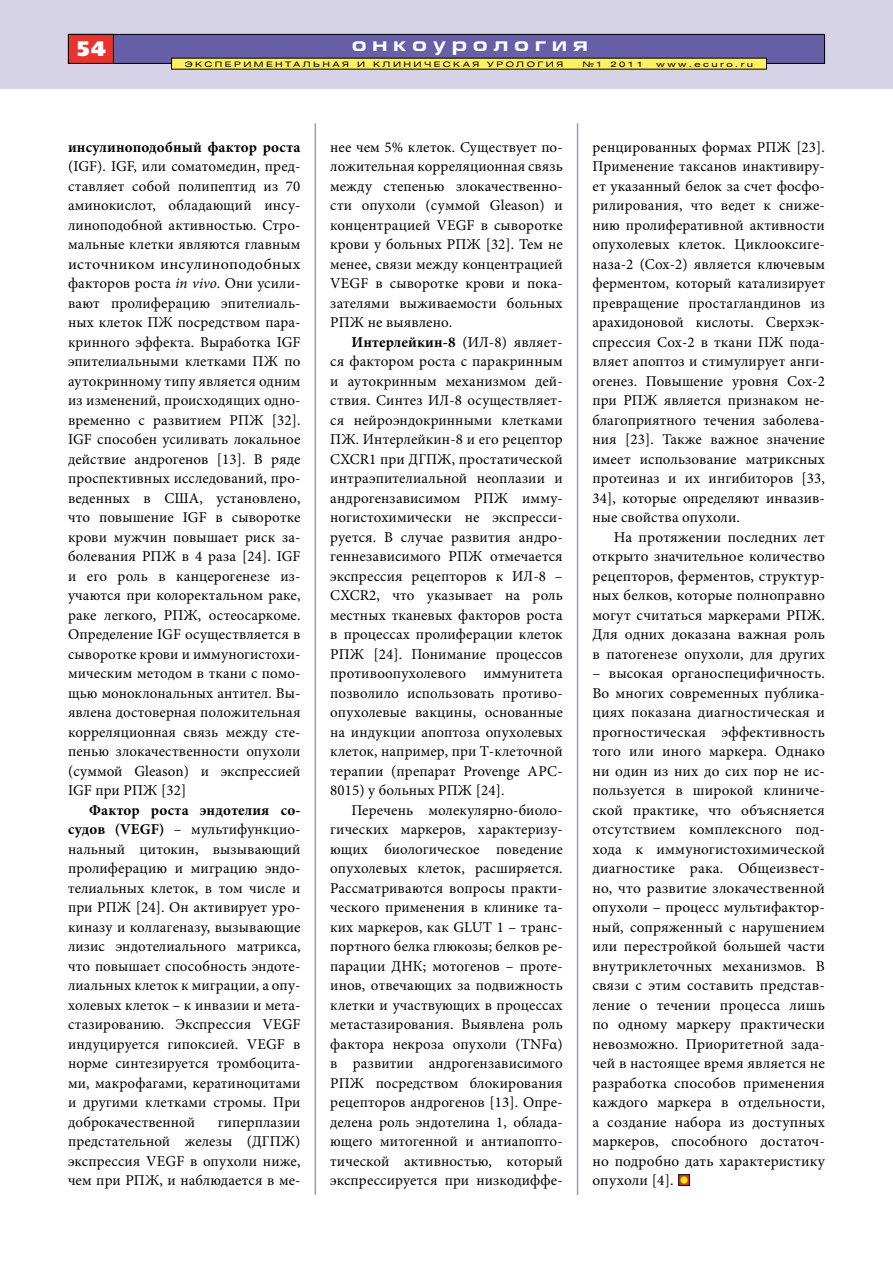
<style>
.page{position:relative;width:893px;height:1263px;background:#fff}
.page>*{position:absolute;margin:0;border:0;box-sizing:border-box;transform-origin:0 0}
.t1{font:21px "Free Set Black C";color:#fff}
.t2{font:700 19.5px "Europe Ext";letter-spacing:.3em;color:#fff}
.t3{font:15px/19.5px "Minion Pro";letter-spacing:.005em;color:#000;text-align:justify}
.t4{font:700 15px "Minion Pro";letter-spacing:.005em;color:#000}
.t5{font:7.5px "Helios Ext";letter-spacing:.26em;color:#000;scale:1.25 1}
.s1{font-style:italic}
.s2{font-weight:700}
</style>
<div class="page">
<svg style="left:680px;top:1176px;width:8px;height:7px"></svg>
<div style="left:678px;top:1174px;width:12px;height:11px;border:1px solid #000"></div>
<div style="left:680px;top:1176px;width:8px;height:7px;background:#ffed00;border-radius:50%"></div>
<div style="left:0;top:0;width:893px;height:89px;background:#d6d3e9"></div>
<div style="left:68px;top:34px;width:757px;height:29px;background:#6760a9"></div>
<div style="left:68px;top:34px;width:757px;height:30px;border:1px solid #000"></div>
<div style="left:68px;top:34px;width:45px;height:29px;background:#e7332c"></div>
<div style="left:68px;top:34px;width:46px;height:30px;border:1px solid #000"></div>
<svg style="left:171px;top:58px;width:596px;height:12px;background:#d9cd55"></svg>
<hr style="left:315px;top:123px;width:1px;height:1072px;background:#9e95c7">
<hr style="left:577px;top:123px;width:1px;height:1072px;background:#9e95c7">
<h1 class="t1" style="left:75px;top:37px;width:33px">54</h1>
<h2 class="t2" style="left:352px;top:33px;width:238px">онкоурология</h2>
<p class="t5" style="left:185px;top:59px;width:145px">ЭксперименТАЛЬН АЯ И</p>
<p class="t5" style="left:373px;top:59px;width:25px">КЛИНИ</p>
<p class="t5" style="left:424px;top:59px;width:16px">Ч ЕСК</p>
<p class="t5" style="left:463px;top:59px;width:82px">АЯ УР ОЛОГИ Я</p>
<p class="t5" style="left:582px;top:59px;width:50px">№1 2011</p>
<p class="t5" style="left:657px;top:59px;width:79px">www.ecuro.ru</p>
<p class="t4" style="left:68px;top:136px;width:234px">инсулиноподобный фактор роста</p>
<p class="t3" style="left:68px;top:157px;width:234px">(IGF). IGF, или соматомедин, пред&shy;ставляет собой полипептид из 70 аминокислот, обладающий инсу&shy;линоподобной активностью. Стро&shy;мальные клетки являются главным источником инсулиноподобных факторов роста <span class="s1">in vivo</span>. Они усили&shy;вают пролиферацию эпителиаль&shy;ных клеток ПЖ посредством пара&shy;кринного эффекта. Выработка IGF эпителиальными клетками ПЖ по аутокринному типу является одним из изменений, происходящих одно&shy;временно с развитием РПЖ [32].<br>IGF способен усиливать локальное действие андрогенов [13]. В ряде проспективных исследований, про&shy;веденных в США, установлено, что повышение IGF в сыворотке крови мужчин повышает риск за&shy;болевания РПЖ в 4 раза [24]. IGF и его роль в канцерогенезе из&shy;учаются при колоректальном раке, раке легкого, РПЖ, остеосаркоме.<br>Определение IGF осуществляется в сыворотке крови и иммуногистохи&shy;мическим методом в ткани с помо&shy;щью моноклональных антител. Вы&shy;явлена достоверная положительная корреляционная связь между сте&shy;пенью злокачественности опухоли (суммой Gleason) и экспрессией IGF при РПЖ [32]</p>
<p class="t3" style="left:68px;top:800px;width:234px;text-indent:21px"><span class="s2">Фактор роста эндотелия со&shy;судов (VEGF)</span> – мультифункцио&shy;нальный цитокин, вызывающий пролиферацию и миграцию эндо&shy;телиальных клеток, в том числе и при РПЖ [24]. Он активирует уро&shy;киназу и коллагеназу, вызывающие лизис эндотелиального матрикса, что повышает способность эндоте&shy;лиальных клеток к миграции, а опу&shy;холевых клеток – к инвазии и мета&shy;стазированию. Экспрессия VEGF индуцируется гипоксией. VEGF в норме синтезируется тромбоцита&shy;ми, макрофагами, кератиноцитами и другими клетками стромы. При доброкачественной</p>
<p class="t3" style="left:68px;top:1112px;width:234px;text-indent:150px">гиперплазии предстательной железы (ДГПЖ) экспрессия VEGF в опухоли ниже, чем при РПЖ, и наблюдается в ме-</p>
<p class="t3" style="left:330px;top:137px;width:234px">нее чем 5% клеток. Существует по&shy;ложительная корреляционная связь между степенью злокачественно&shy;сти опухоли (суммой Gleason) и концентрацией VEGF в сыворотке крови у больных РПЖ [32]. Тем не менее, связи между концентрацией VEGF в сыворотке крови и пока&shy;зателями выживаемости больных РПЖ не выявлено.</p>
<p class="t3" style="left:330px;top:332px;width:234px;text-indent:21px"><span class="s2">Интерлейкин-8</span> (ИЛ-8) являет&shy;ся фактором роста с паракринным и аутокринным механизмом дей&shy;ствия. Синтез ИЛ-8 осуществляет&shy;ся нейроэндокринными клетками ПЖ. Интерлейкин-8 и его рецептор CXCR1 при ДГПЖ, простатической интраэпителиальной неоплазии и андрогензависимом РПЖ имму&shy;ногистохимически не экспресси&shy;руется. В случае развития андро&shy;геннезависимого РПЖ отмечается экспрессия рецепторов к ИЛ-8 – CXCR2, что указывает на роль местных тканевых факторов роста в процессах пролиферации клеток РПЖ [24]. Понимание процессов противоопухолевого иммунитета позволило использовать противо&shy;опухолевые вакцины, основанные на индукции апоптоза опухолевых клеток, например, при Т-клеточной терапии (препарат Provenge АРС-8015) у больных РПЖ [24].</p>
<p class="t3" style="left:330px;top:800px;width:234px;text-indent:21px">Перечень молекулярно-биоло&shy;гических маркеров, характеризу&shy;ющих биологическое поведение опухолевых клеток, расширяется.<br>Рассматриваются вопросы практи&shy;ческого применения в клинике та&shy;ких маркеров, как GLUT 1 – транс&shy;портного белка глюкозы; белков ре&shy;парации ДНК; мотогенов – проте&shy;инов, отвечающих за подвижность клетки и участвующих в процессах метастазирования. Выявлена роль фактора некроза опухоли (TNFα) в развитии андрогензависимого РПЖ посредством блокирования рецепторов андрогенов [13]. Опре&shy;делена роль эндотелина 1, облада&shy;ющего митогенной и антиапопто&shy;тической активностью, который экспрессируется при низкодиффе-</p>
<p class="t3" style="left:592px;top:137px;width:234px">ренцированных формах РПЖ [23].<br>Применение таксанов инактивиру&shy;ет указанный белок за счет фосфо&shy;рилирования, что ведет к сниже&shy;нию пролиферативной активности опухолевых клеток. Циклооксиге&shy;наза-2 (Сox-2) является ключевым ферментом, который катализирует превращение простагландинов из арахидоновой кислоты. Сверхэк&shy;спрессия Сох-2 в ткани ПЖ пода&shy;вляет апоптоз и стимулирует анги&shy;огенез. Повышение уровня Сох-2 при РПЖ является признаком не&shy;благоприятного течения заболева&shy;ния [23]. Также важное значение имеет использование матриксных протеиназ и их ингибиторов [33, 34], которые определяют инвазив&shy;ные свойства опухоли.</p>
<p class="t3" style="left:592px;top:527px;width:234px;text-indent:21px">На протяжении последних лет открыто значительное количество рецепторов, ферментов, структур&shy;ных белков, которые полноправно могут считаться маркерами РПЖ.<br>Для одних доказана важная роль в патогенезе опухоли, для других</p>
<p class="t3" style="left:592px;top:664px;width:234px">– высокая органоспецифичность.<br>Во многих современных публика&shy;циях показана диагностическая и прогностическая эффективность того или иного маркера. Однако ни один из них до сих пор не ис&shy;пользуется в широкой клиниче&shy;ской практике, что объясняется отсутствием комплексного под&shy;хода к иммуногистохимической диагностике рака. Общеизвест&shy;но, что развитие злокачественной опухоли – процесс мультифактор&shy;ный, сопряженный с нарушением или перестройкой большей части внутриклеточных механизмов. В связи с этим составить представ&shy;ление о течении процесса лишь по одному маркеру практически невозможно. Приоритетной зада&shy;чей в настоящее время является не разработка способов применения каждого маркера в отдельности, а создание набора из доступных маркеров, способного достаточ&shy;но подробно дать характеристику опухоли [4].</p>
</div>
